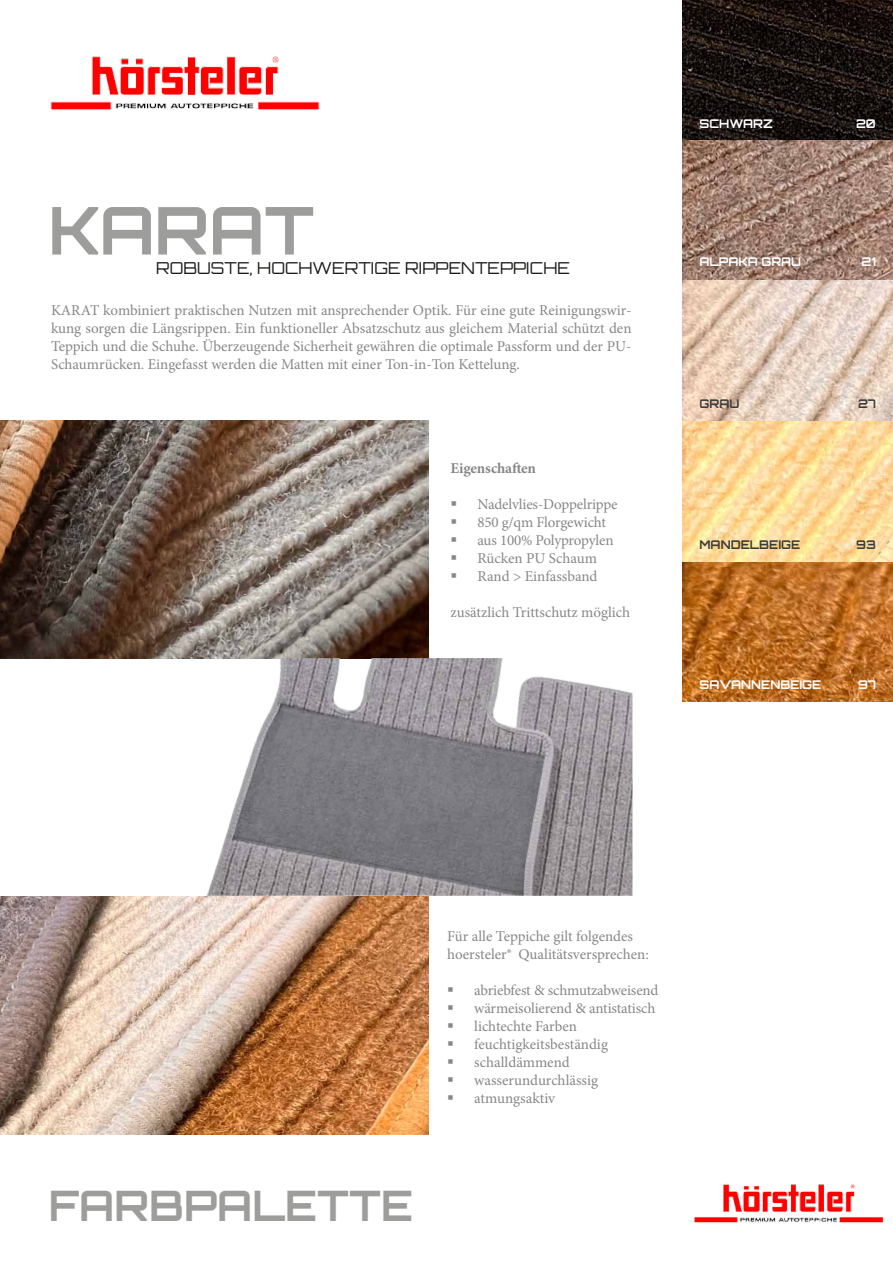
<style>
.page{position:relative;width:893px;height:1263px;background:#fff}
.page>*{position:absolute;margin:0;border:0;box-sizing:border-box;transform-origin:0 0}
.t1{font:700 66px "Orbitron";color:#9d9d9c}
.t2{font:700 42px "Orbitron";color:#9d9d9c}
.t3{font:300 16.5px "Orbitron";color:#1b1b1a}
.t4{font:15px/18px "Minion Pro";letter-spacing:-.005em;color:#878787}
.t5{font:700 15px "Minion Pro";letter-spacing:-.01em;color:#878787}
.t6{font:700 12px "Orbitron";color:#fff}
.t7{font:700 12px "Orbitron";color:#3c3c3b}
</style>
<div class="page">
<img style="left:0;top:420px;width:428px;height:238px">
<img style="left:682px;top:0;width:211px;height:702px">
<img style="left:204px;top:658px;width:428px;height:238px">
<img style="left:0;top:896px;width:428px;height:238px">
<img style="left:50px;top:56px;width:270px;height:54px">
<img style="left:694px;top:1184px;width:190px;height:39px">
<h1 class="t1" style="left:49px;top:191px;width:267px">KARAT</h1>
<p class="t3" style="left:156px;top:257px;width:415px">ROBUSTE, HOCHWERTIGE RIPPENTEPPICHE</p>
<p class="t4" style="left:51px;top:301px;width:582px;text-align:justify">KARAT kombiniert praktischen Nutzen mit ansprechender Optik. Für eine gute Reinigungswir&shy;kung sorgen die Längsrippen. Ein funktioneller Absatzschutz aus gleichem Material schützt den Teppich und die Schuhe. Überzeugende Sicherheit gewähren die optimale Passform und der PU-Schaumrücken. Eingefasst werden die Matten mit einer Ton-in-Ton Kettelung.</p>
<p class="t5" style="left:450px;top:458px;width:87px">Eigenschaften</p>
<p class="t4" style="left:477px;top:496px;width:142px">Nadelvlies-Doppelrippe<br>850 g/qm Florgewicht aus 100% Polypropylen<br>Rücken PU Schaum<br>Rand &gt; Einfassband</p>
<p class="t4" style="left:450px;top:604px;width:181px">zusätzlich Trittschutz möglich</p>
<p class="t6" style="left:699px;top:116px;width:75px">SCHWARZ</p>
<p class="t6" style="left:856px;top:116px;width:21px">20</p>
<p class="t6" style="left:699px;top:254px;width:103px">ALPAKA GRAU</p>
<p class="t6" style="left:861px;top:254px;width:16px">21</p>
<p class="t7" style="left:699px;top:397px;width:41px">GRAU</p>
<p class="t7" style="left:858px;top:397px;width:19px">27</p>
<p class="t7" style="left:699px;top:537px;width:102px">MANDELBEIGE</p>
<p class="t7" style="left:856px;top:537px;width:21px">93</p>
<p class="t6" style="left:699px;top:677px;width:123px">SAVANNENBEIGE</p>
<p class="t6" style="left:858px;top:677px;width:19px">97</p>
<h2 class="t2" style="left:49px;top:1180px;width:366px">FARBPALETTE</h2>
<p class="t4" style="left:447px;top:927px;width:203px">Für alle Teppiche gilt folgendes hoersteler® Qualitätsversprechen:</p>
<p class="t4" style="left:474px;top:981px;width:186px">abriebfest &amp; schmutzabweisend wärmeisolierend &amp; antistatisch lichtechte Farben feuchtigkeitsbeständig schalldämmend wasserundurchlässig atmungsaktiv</p>
</div>
